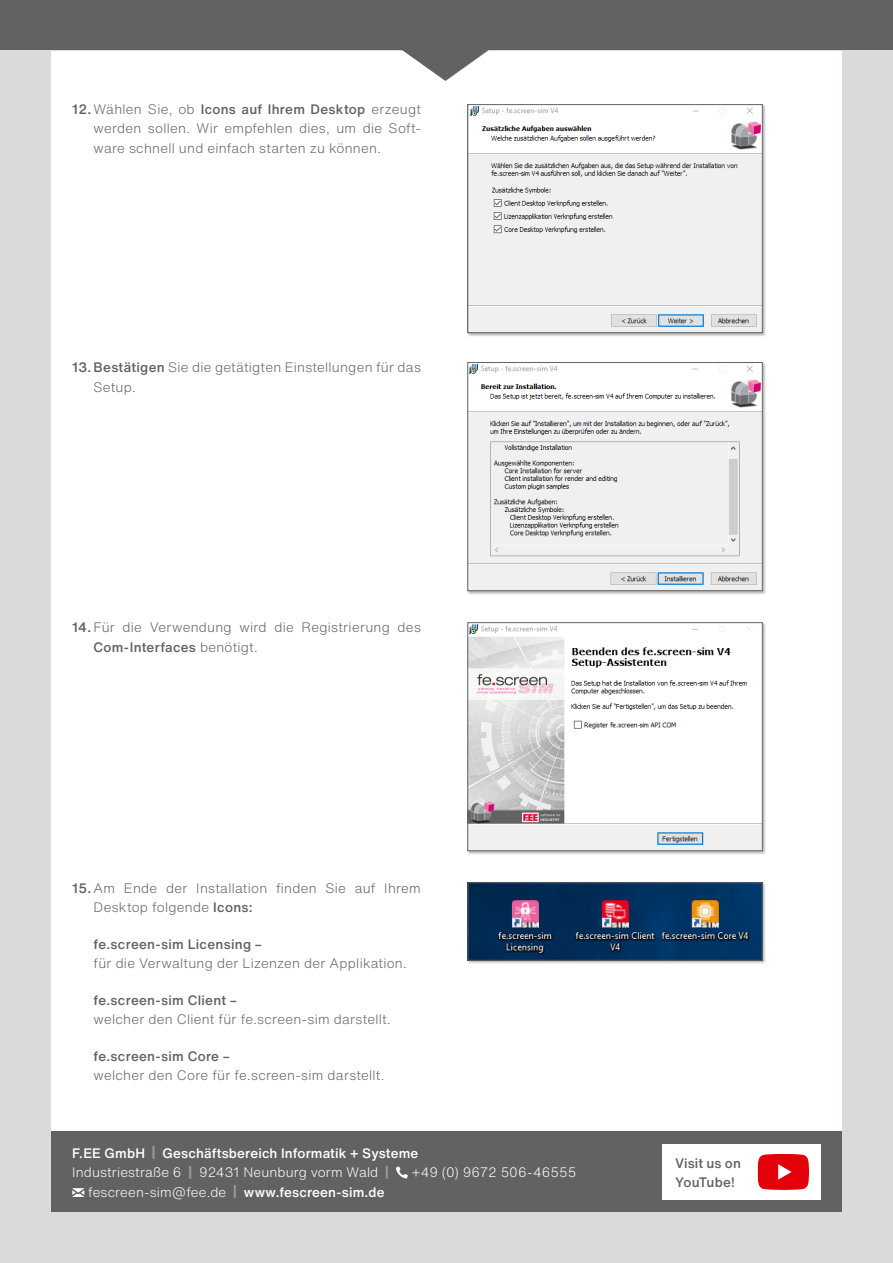
<style>
.page{position:relative;width:893px;height:1263px;background:#d9dada}
.page>*{position:absolute;margin:0;border:0;box-sizing:border-box;transform-origin:0 0}
.t1{font:300 13.5px/19.5px "Helvetica Now Text";letter-spacing:.02em;color:#626261}
.t2{font:500 13.5px/19.5px "Helvetica Now Text";letter-spacing:.01em;color:#fff}
.t3{font:500 13.5px/19.5px "Helvetica Now Text";letter-spacing:.02em;color:#626261}
.t4{font:300 13.5px "Helvetica Now Text";letter-spacing:.005em;color:#fff}
.s1{font-weight:500}
.s2{font-weight:700;color:#9c9c9d}
.s3{font-weight:300}
</style>
<div class="page">
<div style="left:51px;top:51px;width:791px;height:1161px;background:#fff"></div>
<div style="left:467px;top:622px;width:299px;height:233px;background:#000;opacity:.3"></div>
<img style="left:470px;top:624px;width:290px;height:225px">
<div style="left:468px;top:622px;width:294px;height:229px;border:1px solid #626261"></div>
<div style="left:467px;top:362px;width:299px;height:233px;background:#000;opacity:.3"></div>
<img style="left:470px;top:364px;width:290px;height:225px">
<div style="left:468px;top:362px;width:294px;height:229px;border:1px solid #626261"></div>
<div style="left:467px;top:882px;width:300px;height:82px;background:#000;opacity:.3"></div>
<img style="left:470px;top:884px;width:290px;height:74px">
<div style="left:468px;top:882px;width:294px;height:78px;border:1px solid #626261"></div>
<svg style="left:402px;top:50px;width:87px;height:31px"></svg>
<div style="left:0;top:0;width:893px;height:50px;background:#626261"></div>
<div style="left:467px;top:104px;width:299px;height:233px;background:#000;opacity:.3"></div>
<img style="left:470px;top:106px;width:290px;height:225px">
<div style="left:468px;top:104px;width:294px;height:229px;border:1px solid #626261"></div>
<div style="left:51px;top:1131px;width:791px;height:81px;background:#626261"></div>
<svg style="left:396px;top:1166px;width:12px;height:12px"></svg>
<svg style="left:72px;top:1188px;width:12px;height:9px"></svg>
<div style="left:662px;top:1144px;width:159px;height:55px;background:#fff"></div>
<svg style="left:758px;top:1154px;width:51px;height:36px;background:#e61c24"></svg>
<p class="t1" style="left:94px;top:99px;width:329px;text-align:justify;text-indent:-21px"><span class="s1">12.</span> Wählen Sie, ob <span class="s1">Icons auf Ihrem Desktop</span> erzeugt werden sollen. Wir empfehlen dies, um die Soft&shy;ware schnell und einfach starten zu können.</p>
<p class="t1" style="left:94px;top:357px;width:329px;text-indent:-21px"><span class="s1">13. Bestätigen</span> Sie die getätigten Einstellungen für das<br>Setup.</p>
<p class="t1" style="left:94px;top:617px;width:329px;text-indent:-21px"><span class="s1">14.</span> Für die Verwendung wird die Registrierung des<br><span class="s1">Com-Interfaces</span> benötigt.</p>
<p class="t1" style="left:94px;top:877px;width:329px;text-indent:-21px"><span class="s1">15.</span> Am Ende der Installation finden Sie auf Ihrem<br>Desktop folgende <span class="s1">Icons:</span></p>
<p class="t3" style="left:94px;top:934px;width:170px">fe.screen-sim Licensing –</p>
<p class="t1" style="left:94px;top:953px;width:315px">für die Verwaltung der Lizenzen der Applikation.</p>
<p class="t3" style="left:94px;top:990px;width:145px">fe.screen-sim Client –</p>
<p class="t1" style="left:94px;top:1009px;width:299px">welcher den Client für fe.screen-sim darstellt.</p>
<p class="t3" style="left:94px;top:1046px;width:138px">fe.screen-sim Core –</p>
<p class="t1" style="left:94px;top:1065px;width:292px">welcher den Core für fe.screen-sim darstellt.</p>
<p class="t2" style="left:72px;top:1143px;width:348px">F.EE GmbH <span class="s2">|</span> Geschäftsbereich Informatik + Systeme<br><span class="s3">Industriestraße 6</span> <span class="s2">|</span> <span class="s3">92431 Neunburg vorm Wald</span> <span class="s2">|</span></p>
<p class="t4" style="left:412px;top:1162px;width:166px">+49 (0) 9672 506-46555</p>
<p class="t4" style="left:88px;top:1182px;width:298px">fescreen-sim@fee.de <span class="s2">|</span> <span class="s1">www.fescreen-sim.de</span></p>
<p class="t3" style="left:675px;top:1153px;width:67px">Visit us on<br>YouTube!</p>
</div>
